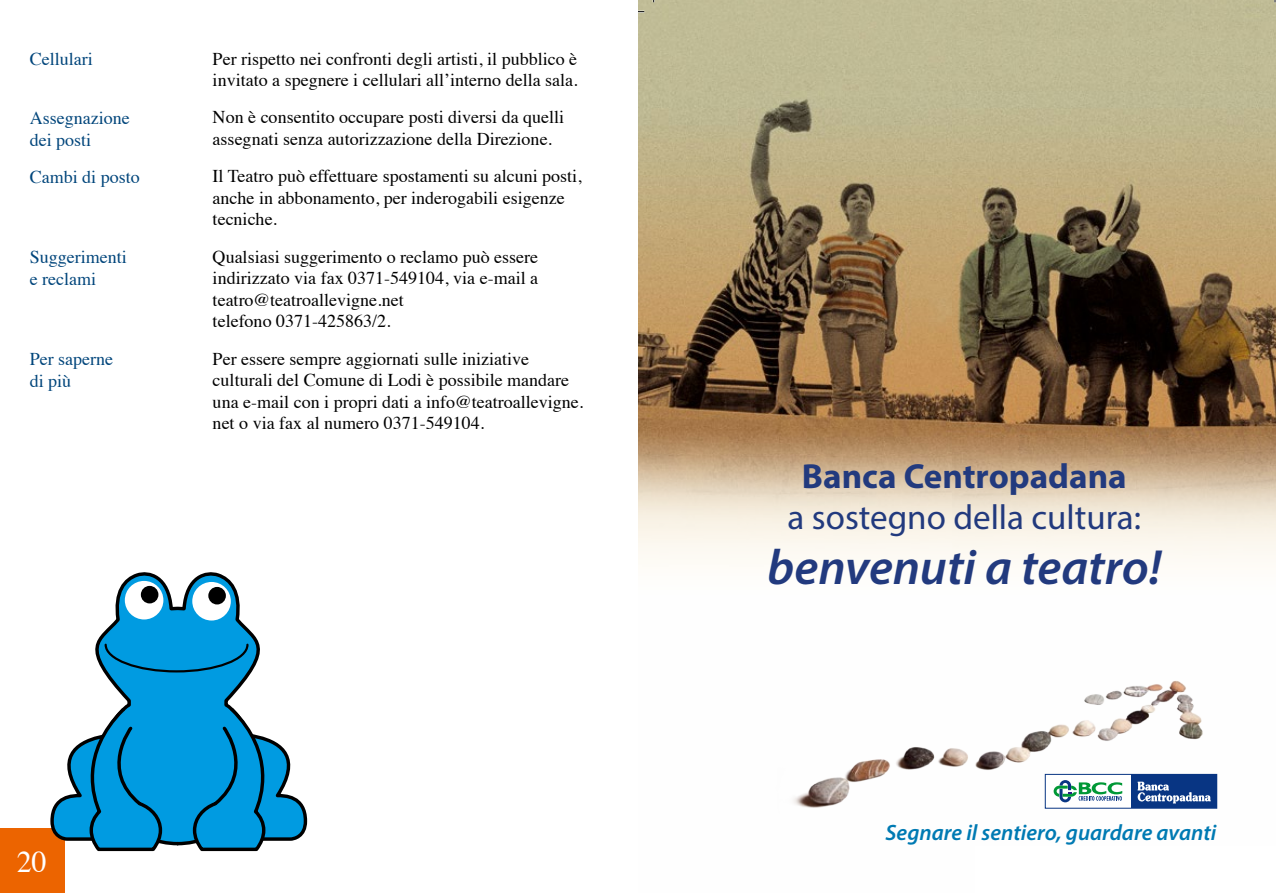
<style>
.page{position:relative;width:1276px;height:893px;background:#fff}
.page>*{position:absolute;margin:0;border:0;box-sizing:border-box;transform-origin:0 0}
.t1{font:italic 600 49.65px "Myriad Pro";color:#223a7e}
.t2{font:34.95px "Myriad Pro";color:#223a7e}
.t3{font:700 34.95px "Myriad Pro";color:#223a7e}
.t4{font:30px "Times";color:#fff}
.t5{font:italic 600 22.2px "Myriad Pro";color:#007ab3}
.t6{font:18px/21.6px "Times";color:#000}
.t7{font:18px/21.6px "Times";color:#00457b}
</style>
<div class="page">
<div style="left:0;top:829px;width:63px;height:64px;background:#ec6400"></div>
<svg style="left:95px;top:572px;width:165px;height:274px;fill:#009be1"></svg>
<svg style="left:103px;top:642px;width:147px;height:32px;background:#008dcd"></svg>
<div style="left:125px;top:581px;width:38px;height:38px;background:#fff;border-radius:50%"></div>
<div style="left:141px;top:586px;width:17px;height:17px;background:#000;border-radius:50%"></div>
<div style="left:192px;top:582px;width:39px;height:38px;background:#fff;border-radius:50%"></div>
<div style="left:208px;top:587px;width:18px;height:17px;background:#000;border-radius:50%"></div>
<svg style="left:191px;top:705px;width:117px;height:147px"></svg>
<svg style="left:32px;top:705px;width:132px;height:147px"></svg>
<img style="left:638px;top:0;width:314px;height:560px">
<img style="left:952px;top:0;width:324px;height:559px">
<img style="left:763px;top:429px;width:455px;height:380px">
<div style="left:1045px;top:774px;width:86px;height:34px;background:#fff"></div>
<div style="left:1045px;top:774px;width:172px;height:35px;border:1px solid #083583"></div>
<div style="left:1131px;top:774px;width:85px;height:34px;background:#083583"></div>
<svg style="left:1137px;top:782px;width:73px;height:21px"></svg>
<svg style="left:1053px;top:780px;width:69px;height:22px"></svg>
<svg style="left:638px;top:11px;width:6px;height:2px"></svg>
<p class="t7" style="left:30px;top:47px;width:65px">Cellulari</p>
<p class="t7" style="left:30px;top:106px;width:101px">Assegnazione dei posti</p>
<p class="t7" style="left:30px;top:164px;width:112px">Cambi di posto</p>
<p class="t7" style="left:30px;top:245px;width:99px">Suggerimenti e reclami</p>
<p class="t7" style="left:30px;top:347px;width:85px">Per saperne di più</p>
<p class="t6" style="left:213px;top:46px;width:366px">Per rispetto nei confronti degli artisti, il pubblico è invitato a spegnere i cellulari all’interno della sala.</p>
<p class="t6" style="left:213px;top:105px;width:353px">Non è consentito occupare posti diversi da quelli assegnati senza autorizzazione della Direzione.</p>
<p class="t6" style="left:213px;top:164px;width:371px">Il Teatro può effettuare spostamenti su alcuni posti, anche in abbonamento, per inderogabili esigenze tecniche.</p>
<p class="t6" style="left:213px;top:244px;width:327px">Qualsiasi suggerimento o reclamo può essere indirizzato via fax 0371-549104, via e-mail a teatro@teatroallevigne.net<br>telefono 0371-425863/2.</p>
<p class="t6" style="left:213px;top:346px;width:372px">Per essere sempre aggiornati sulle iniziative culturali del Comune di Lodi è possibile mandare una e-mail con i propri dati a info@teatroallevigne. net o via fax al numero 0371-549104.</p>
<h3 class="t4" style="left:17px;top:834px;width:31px">20</h3>
<h2 class="t3" style="left:802px;top:454px;width:326px">Banca Centropadana</h2>
<h2 class="t2" style="left:787px;top:495px;width:355px">a sostegno della cultura:</h2>
<h1 class="t1" style="left:767px;top:535px;width:396px">benvenuti a teatro!</h1>
<p class="t5" style="left:885px;top:819px;width:332px">Segnare il sentiero, guardare avanti</p>
</div>
